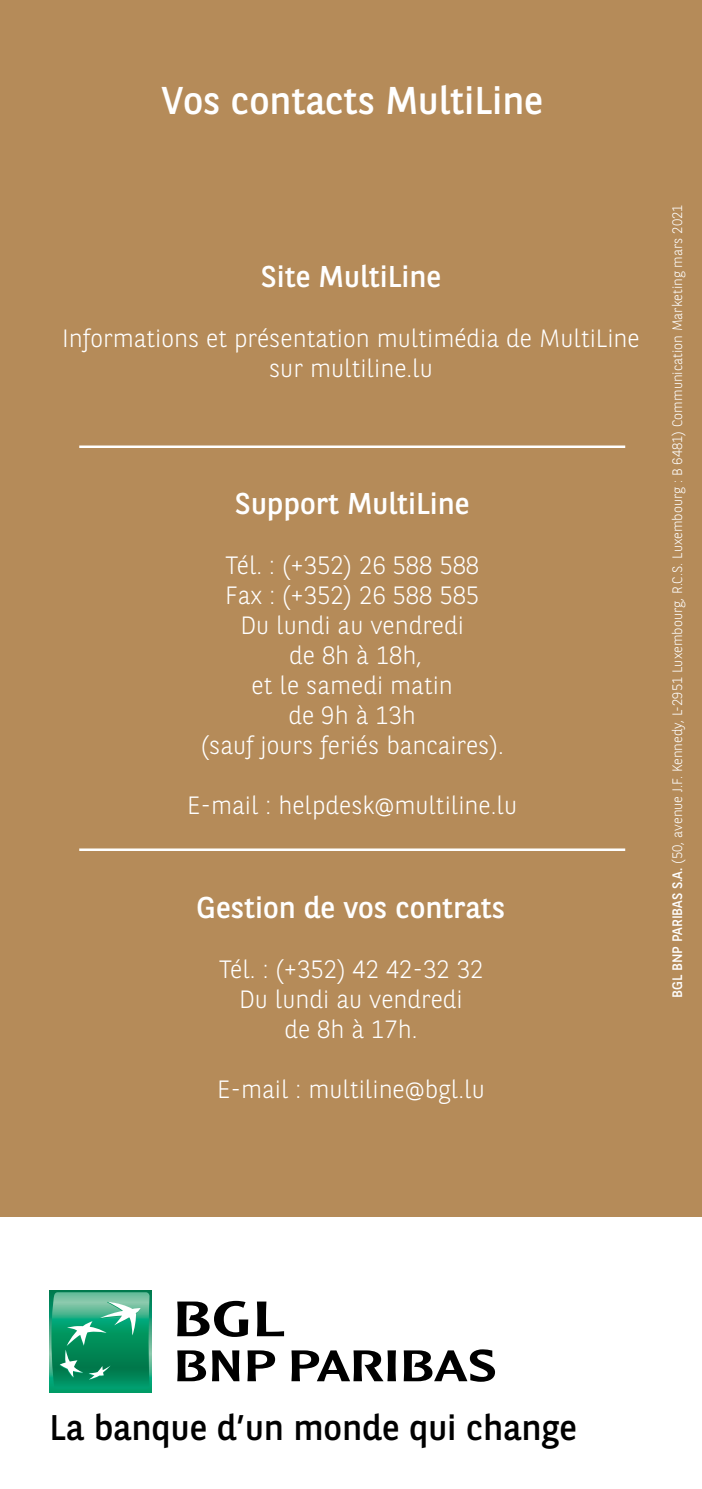
<style>
.page{position:relative;width:702px;height:1489px;background:#fff}
.page>*{position:absolute;margin:0;border:0;box-sizing:border-box;transform-origin:0 0}
.t1{font:38.75px "BNPP Sans";color:#fff}
.t2{font:35.5px "BNPP Sans";color:#000}
.t3{font:30px "BNPP Sans";color:#fff}
.t4{font:300 25px/30px "BNPP Sans";color:#fff;text-align:center}
.t5{font:300 13.75px "BNPP Sans";color:#fff}
.s1{font-weight:400}
</style>
<div class="page">
<svg style="left:50px;top:1290px;width:102px;height:102px"></svg>
<svg style="left:51px;top:1292px;width:99px;height:96px"></svg>
<svg style="left:177px;top:1300px;width:71px;height:36px"></svg>
<svg style="left:257px;top:1301px;width:27px;height:35px"></svg>
<svg style="left:177px;top:1350px;width:29px;height:31px"></svg>
<svg style="left:212px;top:1350px;width:27px;height:31px"></svg>
<svg style="left:247px;top:1350px;width:28px;height:30px"></svg>
<svg style="left:291px;top:1350px;width:105px;height:31px"></svg>
<svg style="left:403px;top:1349px;width:92px;height:32px"></svg>
<div style="left:0;top:0;width:702px;height:1215px;background:#b58b59"></div>
<hr style="left:79px;top:445px;width:546px;height:3px;background:#fff">
<hr style="left:79px;top:848px;width:546px;height:3px;background:#fff">
<h1 class="t1" style="left:161px;top:74px;width:383px">Vos contacts MultiLine</h1>
<p class="t3" style="left:261px;top:256px;width:182px">Site MultiLine</p>
<p class="t4" style="left:62px;top:322px;width:579px">Informations et présentation multimédia de MultiLine sur multiline.lu</p>
<p class="t3" style="left:235px;top:482px;width:236px">Support MultiLine</p>
<p class="t4" style="left:201px;top:548px;width:304px">Tél. : (+352) 26 588 588<br>Fax : (+352) 26 588 585<br>Du lundi au vendredi<br>de 8h à 18h,<br>et le samedi matin<br>de 9h à 13h<br>(sauf jours feriés bancaires).</p>
<p class="t4" style="left:187px;top:788px;width:331px">E-mail : helpdesk@multiline.lu</p>
<p class="t3" style="left:197px;top:886px;width:310px">Gestion de vos contrats</p>
<p class="t4" style="left:219px;top:952px;width:266px">Tél. : (+352) 42 42-32 32<br>Du lundi au vendredi<br>de 8h à 17h.</p>
<p class="t4" style="left:217px;top:1072px;width:269px">E-mail : multiline@bgl.lu</p>
<p class="t5" style="left:668px;top:997px;width:794px;rotate:-90deg"><span class="s1">BGL BNP PARIBAS S.A.</span> (50, avenue J.F. Kennedy, L-2951 Luxembourg, R.C.S. Luxembourg : B 6481) Communication Marketing mars 2021</p>
<h2 class="t2" style="left:50px;top:1402px;width:528px">La banque d’un monde qui change</h2>
</div>
